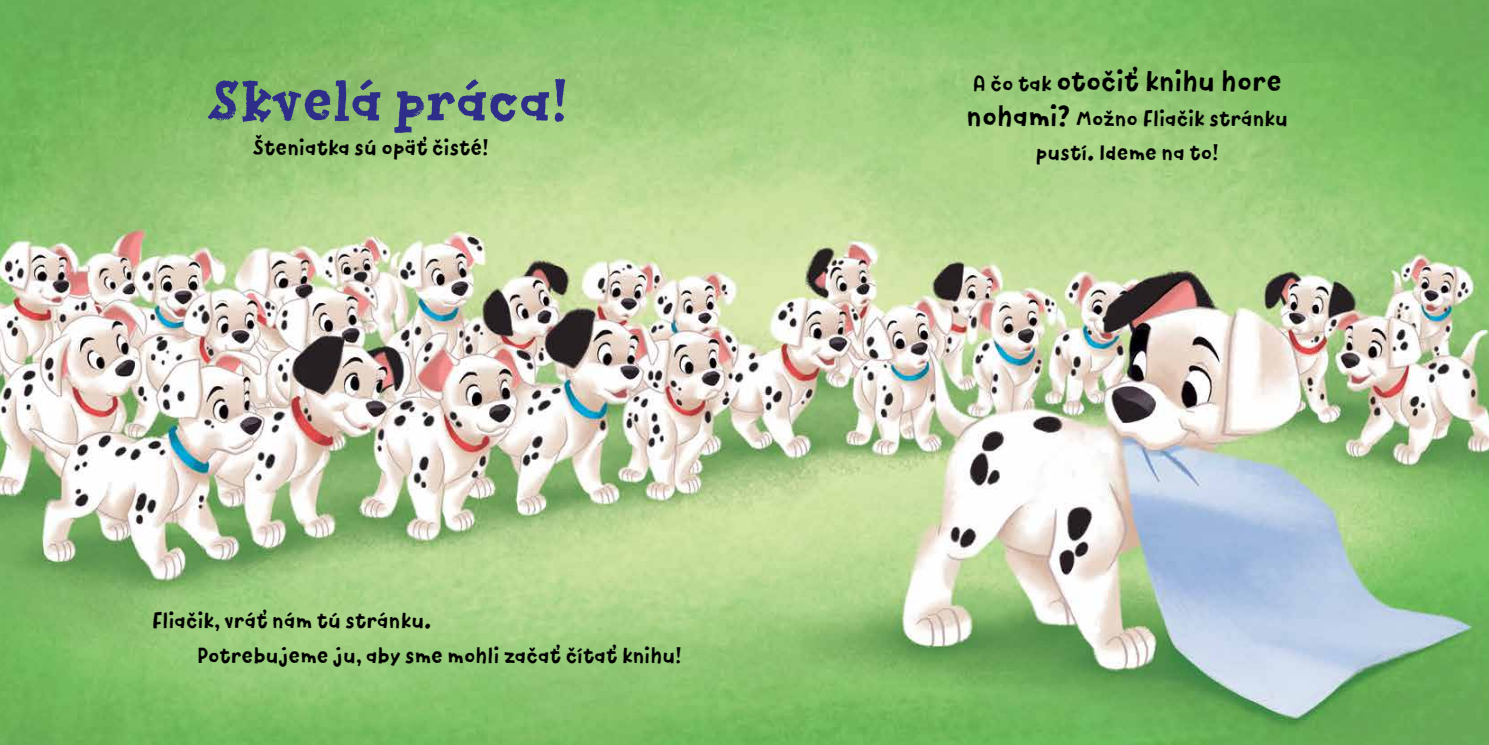
<style>
.page{position:relative;width:1489px;height:745px;background:#fff}
.page>*{position:absolute;margin:0;border:0;box-sizing:border-box;transform-origin:0 0}
.t1{font:57.5px "Canvas Text Serif";color:#2e2e8a}
.t2{font:28.75px "Canvas Text Sans";letter-spacing:.01em;color:#000}
.t3{font:21.88px/34.5px "Canvas Text Sans";letter-spacing:.01em;color:#000;text-align:center}
.s1{font-size:21.88px}
.s2{font-size:28.75px}
</style>
<div class="page">
<img style="left:0;top:0;width:1488px;height:744px">
<h1 class="t1" style="left:208px;top:67px;width:361px">Skvelá práca!</h1>
<p class="t3" style="left:253px;top:130px;width:237px">Šteniatka sú opäť čisté!</p>
<p class="t3" style="left:197px;top:603px;width:486px;text-align:left;text-indent:-45px">Fliačik, vráť nám tú stránku.<br>Potrebujeme ju, aby sme mohli začať čítať knihu!</p>
<h2 class="t2" style="left:972px;top:64px;width:310px"><span class="s1">A čo tak</span> otočiť knihu hore</h2>
<p class="t3" style="left:966px;top:101px;width:323px"><span class="s2">nohami?</span> Možno Fliačik stránku pustí. Ideme na to!</p>
</div>
